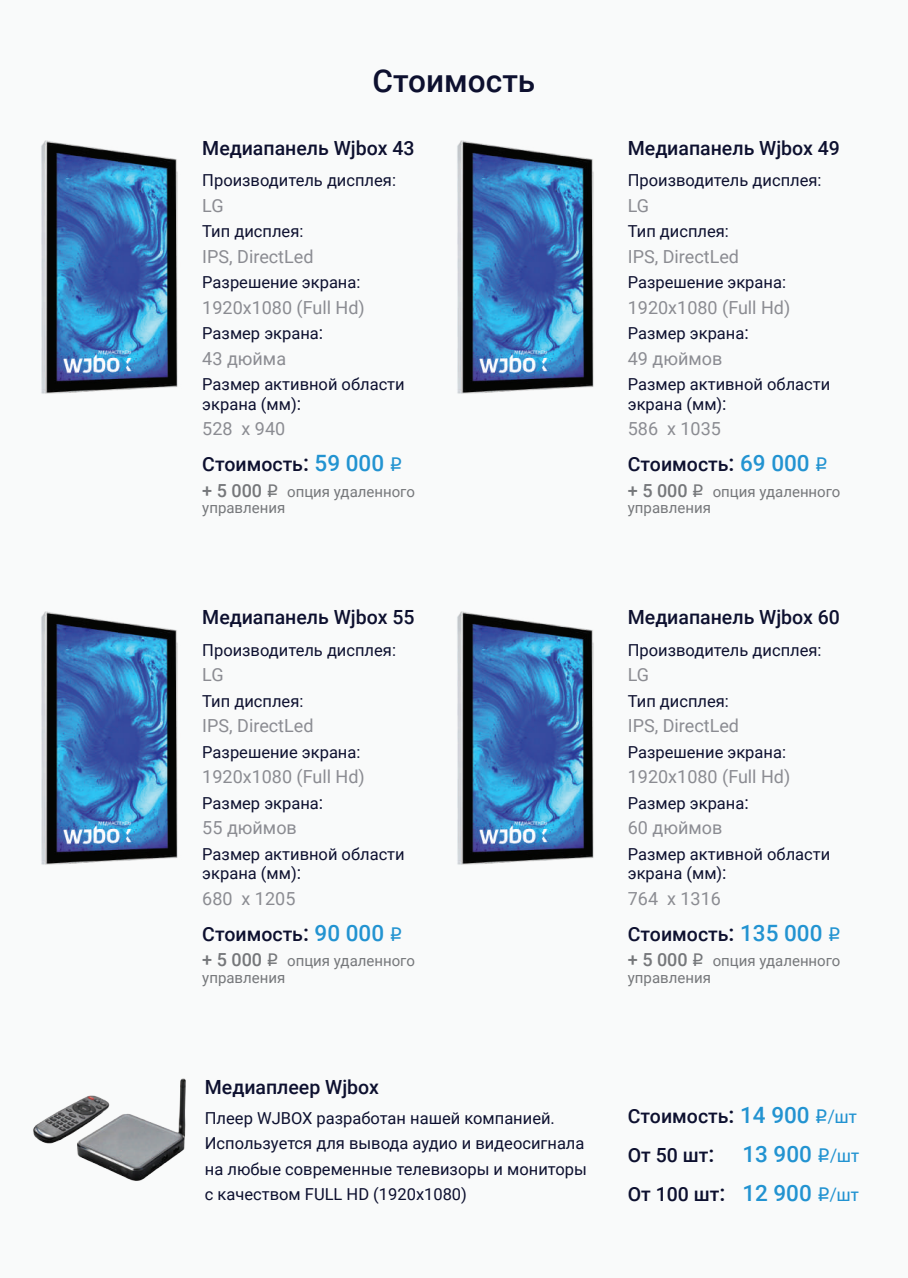
<style>
.page{position:relative;width:908px;height:1278px;background:#fff}
.page>*{position:absolute;margin:0;border:0;box-sizing:border-box;transform-origin:0 0}
.t1{font:500 31.5px "Roboto";color:#0d102f}
.t2{font:500 19.5px/38.7px "Roboto";color:#0d102f;text-align:justify}
.t3{font:18px "Roboto";color:#8b8c92}
.t4{font:16.5px/19.5px "Roboto";color:#0d102f}
.t5{font:15px/16.5px "Roboto";color:#75777a}
.s1{font-size:18px}
.s2{font-size:22.5px}
.s3{font-size:22.5px;color:#2293d1}
.s4{font-family:"ALS Rubl";font-weight:400;color:#2293d1}
.s5{font-weight:500;font-size:18px}
.s6{font-family:"ALS Rubl";font-size:18px}
.s7{font-family:"Myriad Pro";font-weight:400;color:#2293d1}
</style>
<div class="page">
<img style="left:41px;top:140px;width:137px;height:254px">
<img style="left:457px;top:140px;width:137px;height:254px">
<img style="left:457px;top:611px;width:137px;height:254px">
<img style="left:41px;top:611px;width:137px;height:254px">
<img style="left:33px;top:1078px;width:153px;height:103px">
<h1 class="t1" style="left:373px;top:59px;width:164px">Стоимость</h1>
<p class="t2" style="left:202px;top:127px;width:214px">Медиапанель Wjbox 43</p>
<p class="t2" style="left:628px;top:127px;width:214px">Медиапанель Wjbox 49</p>
<p class="t4" style="left:202px;top:170px;width:195px">Производитель дисплея:</p>
<p class="t3" style="left:202px;top:192px;width:23px">LG</p>
<p class="t4" style="left:202px;top:221px;width:103px">Тип дисплея:</p>
<p class="t3" style="left:202px;top:243px;width:113px">IPS, DirectLed</p>
<p class="t4" style="left:202px;top:272px;width:160px">Разрешение экрана:</p>
<p class="t3" style="left:202px;top:294px;width:164px">1920х1080 (Full Hd)</p>
<p class="t4" style="left:202px;top:323px;width:122px">Размер экрана<span class="s1">:</span></p>
<p class="t3" style="left:202px;top:345px;width:85px">43 дюйма</p>
<p class="t4" style="left:202px;top:374px;width:204px">Размер активной области экрана (мм)<span class="s1">:</span></p>
<p class="t3" style="left:202px;top:416px;width:85px">528 х 940</p>
<p class="t2" style="left:202px;top:444px;width:201px">Стоимость<span class="s2">:</span> <span class="s3">59 000</span> <span class="s4">q</span></p>
<p class="t5" style="left:202px;top:482px;width:214px"><span class="s5">+ 5 000</span> <span class="s6">q</span> опция удаленного управления</p>
<p class="t4" style="left:628px;top:170px;width:195px">Производитель дисплея:</p>
<p class="t3" style="left:628px;top:192px;width:23px">LG</p>
<p class="t4" style="left:628px;top:221px;width:103px">Тип дисплея:</p>
<p class="t3" style="left:628px;top:243px;width:113px">IPS, DirectLed</p>
<p class="t4" style="left:628px;top:272px;width:160px">Разрешение экрана:</p>
<p class="t3" style="left:628px;top:294px;width:164px">1920х1080 (Full Hd)</p>
<p class="t4" style="left:628px;top:323px;width:122px">Размер экрана<span class="s1">:</span></p>
<p class="t3" style="left:628px;top:345px;width:96px">49 дюймов</p>
<p class="t4" style="left:628px;top:374px;width:204px">Размер активной области экрана (мм)<span class="s1">:</span></p>
<p class="t3" style="left:628px;top:416px;width:95px">586 х 1035</p>
<p class="t2" style="left:628px;top:444px;width:201px">Стоимость<span class="s2">:</span> <span class="s3">69 000</span> <span class="s4">q</span></p>
<p class="t5" style="left:628px;top:482px;width:214px"><span class="s5">+ 5 000</span> <span class="s6">q</span> опция удаленного управления</p>
<p class="t2" style="left:202px;top:597px;width:214px">Медиапанель Wjbox 55</p>
<p class="t2" style="left:628px;top:597px;width:214px">Медиапанель Wjbox 60</p>
<p class="t4" style="left:202px;top:639px;width:195px">Производитель дисплея:</p>
<p class="t3" style="left:202px;top:662px;width:23px">LG</p>
<p class="t4" style="left:202px;top:690px;width:103px">Тип дисплея:</p>
<p class="t3" style="left:202px;top:713px;width:113px">IPS, DirectLed</p>
<p class="t4" style="left:202px;top:741px;width:160px">Разрешение экрана:</p>
<p class="t3" style="left:202px;top:764px;width:164px">1920х1080 (Full Hd)</p>
<p class="t4" style="left:202px;top:792px;width:122px">Размер экрана<span class="s1">:</span></p>
<p class="t3" style="left:202px;top:815px;width:96px">55 дюймов</p>
<p class="t4" style="left:202px;top:843px;width:204px">Размер активной области экрана (мм)<span class="s1">:</span></p>
<p class="t3" style="left:202px;top:885px;width:95px">680 х 1205</p>
<p class="t2" style="left:202px;top:914px;width:201px">Стоимость<span class="s2">:</span> <span class="s3">90 000</span> <span class="s4">q</span></p>
<p class="t5" style="left:202px;top:952px;width:214px"><span class="s5">+ 5 000</span> <span class="s6">q</span> опция удаленного управления</p>
<p class="t2" style="left:205px;top:1067px;width:176px">Медиаплеер Wjbox</p>
<p class="t4" style="left:205px;top:1105px;width:384px;line-height:25.5px">Плеер WJBOX разработан нашей компанией.<br>Используется для вывода аудио и видеосигнала на любые современные телевизоры и мониторы с качеством FULL HD (1920х1080)</p>
<p class="t4" style="left:628px;top:639px;width:195px">Производитель дисплея:</p>
<p class="t3" style="left:628px;top:662px;width:23px">LG</p>
<p class="t4" style="left:628px;top:690px;width:103px">Тип дисплея:</p>
<p class="t3" style="left:628px;top:713px;width:113px">IPS, DirectLed</p>
<p class="t4" style="left:628px;top:741px;width:160px">Разрешение экрана:</p>
<p class="t3" style="left:628px;top:764px;width:164px">1920х1080 (Full Hd)</p>
<p class="t4" style="left:628px;top:792px;width:122px">Размер экрана<span class="s1">:</span></p>
<p class="t3" style="left:628px;top:815px;width:96px">60 дюймов</p>
<p class="t4" style="left:628px;top:843px;width:204px">Размер активной области экрана (мм)<span class="s1">:</span></p>
<p class="t3" style="left:628px;top:885px;width:95px">764 х 1316</p>
<p class="t2" style="left:628px;top:913px;width:214px">Стоимость<span class="s2">:</span> <span class="s3">135 000</span> <span class="s4">q</span></p>
<p class="t5" style="left:628px;top:952px;width:214px"><span class="s5">+ 5 000</span> <span class="s6">q</span> опция удаленного управления</p>
<p class="t2" style="left:628px;top:1096px;width:233px">Стоимость<span class="s2">:</span> <span class="s3">14 900</span> <span class="s4">q</span><span class="s7">/шт </span>От 50 шт<span class="s2">:</span> <span class="s3">13 900</span> <span class="s4">q</span><span class="s7">/шт </span>От 100 шт<span class="s2">:</span> <span class="s3">12 900</span> <span class="s4">q</span><span class="s7">/шт</span></p>
</div>
